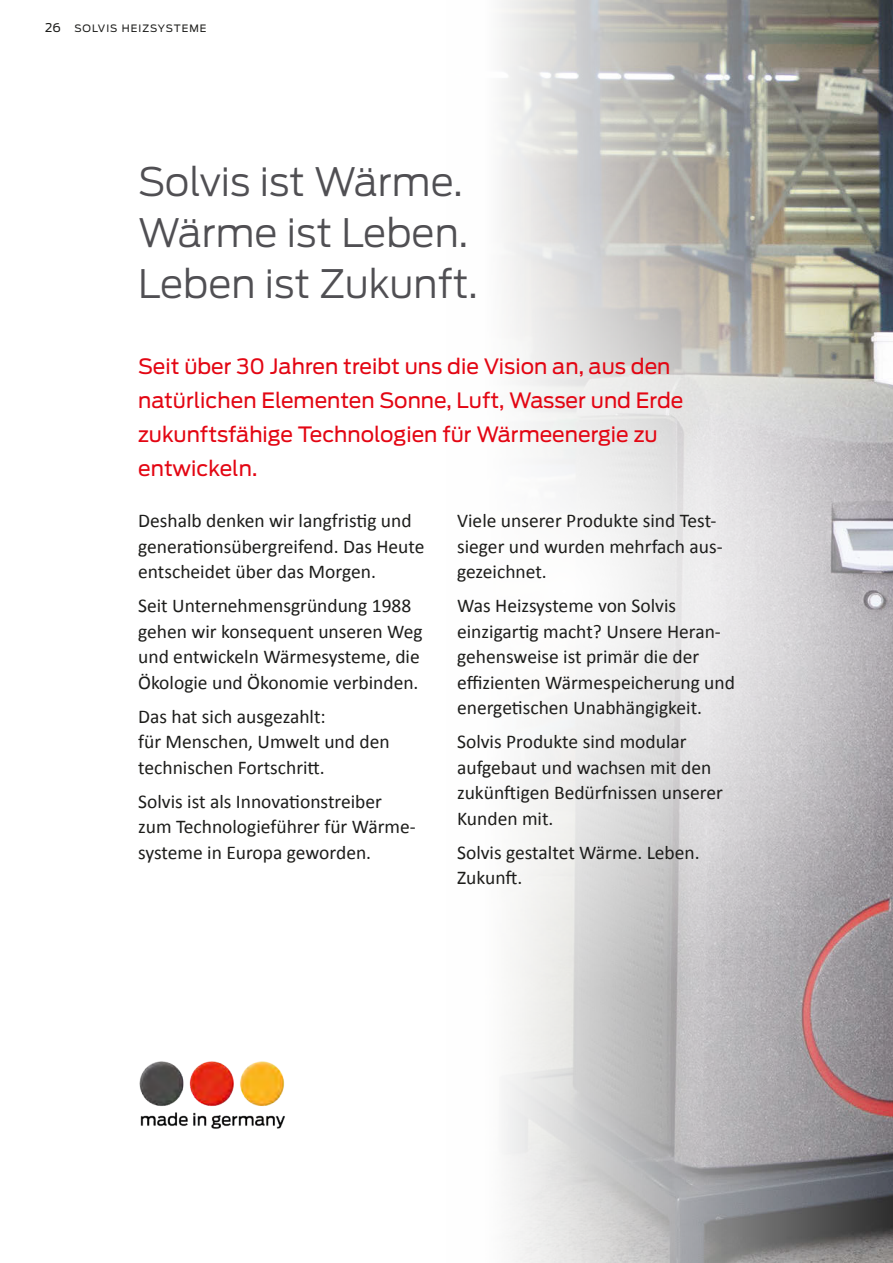
<style>
.page{position:relative;width:893px;height:1263px;background:#fff}
.page>*{position:absolute;margin:0;border:0;box-sizing:border-box;transform-origin:0 0}
.t1{font:300 39px/51px "Antenna";color:#504f53}
.t2{font:21px/34px "Antenna";color:#e30613}
.t3{font:19.5px/25.5px "Calibri";color:#1d1d1b}
.t4{font:12px "Antenna";color:#1d1d1b}
.t5{font:10.2px "Antenna";letter-spacing:.1em;color:#1d1d1b}
</style>
<div class="page">
<img style="left:502px;top:0;width:391px;height:1263px">
<svg style="left:502px;top:189px;width:391px;height:804px"></svg>
<img style="left:139px;top:1061px;width:146px;height:68px">
<p class="t4" style="left:45px;top:20px;width:17px">26</p>
<p class="t5" style="left:74px;top:22px;width:134px">SOLVIS HEIZSYSTEME</p>
<h1 class="t1" style="left:138px;top:156px;width:341px">Solvis ist Wärme.<br>Wärme ist Leben.<br>Leben ist Zukunft.</h1>
<p class="t2" style="left:138px;top:350px;width:547px">Seit über 30 Jahren treibt uns die Vision an, aus den natürlichen Elementen Sonne, Luft, Wasser und Erde zukunftsfähige Technologien für Wärmeenergie zu entwickeln.</p>
<p class="t3" style="left:138px;top:508px;width:288px">Deshalb denken wir langfristig und generationsübergreifend. Das Heute entscheidet über das Morgen.</p>
<p class="t3" style="left:138px;top:593px;width:286px">Seit Unternehmensgründung 1988 gehen wir konsequent unseren Weg und entwickeln Wärmesysteme, die Ökologie und Ökonomie verbinden.</p>
<p class="t3" style="left:138px;top:704px;width:253px">Das hat sich ausgezahlt:<br>für Menschen, Umwelt und den technischen Fortschritt.</p>
<p class="t3" style="left:138px;top:789px;width:278px">Solvis ist als Innovationstreiber zum Technologieführer für Wärme&shy;systeme in Europa geworden.</p>
<p class="t3" style="left:457px;top:508px;width:266px">Viele unserer Produkte sind Test&shy;sieger und wurden mehrfach aus&shy;gezeichnet.</p>
<p class="t3" style="left:457px;top:593px;width:279px">Was Heizsysteme von Solvis einzigartig macht? Unsere Heran&shy;gehensweise ist primär die der effizienten Wärmespeicherung und energetischen Unabhängigkeit.</p>
<p class="t3" style="left:457px;top:729px;width:267px">Solvis Produkte sind modular aufgebaut und wachsen mit den zukünftigen Bedürfnissen unserer<br>Kunden mit.</p>
<p class="t3" style="left:457px;top:840px;width:244px">Solvis gestaltet Wärme. Leben.<br>Zukunft.</p>
</div>
